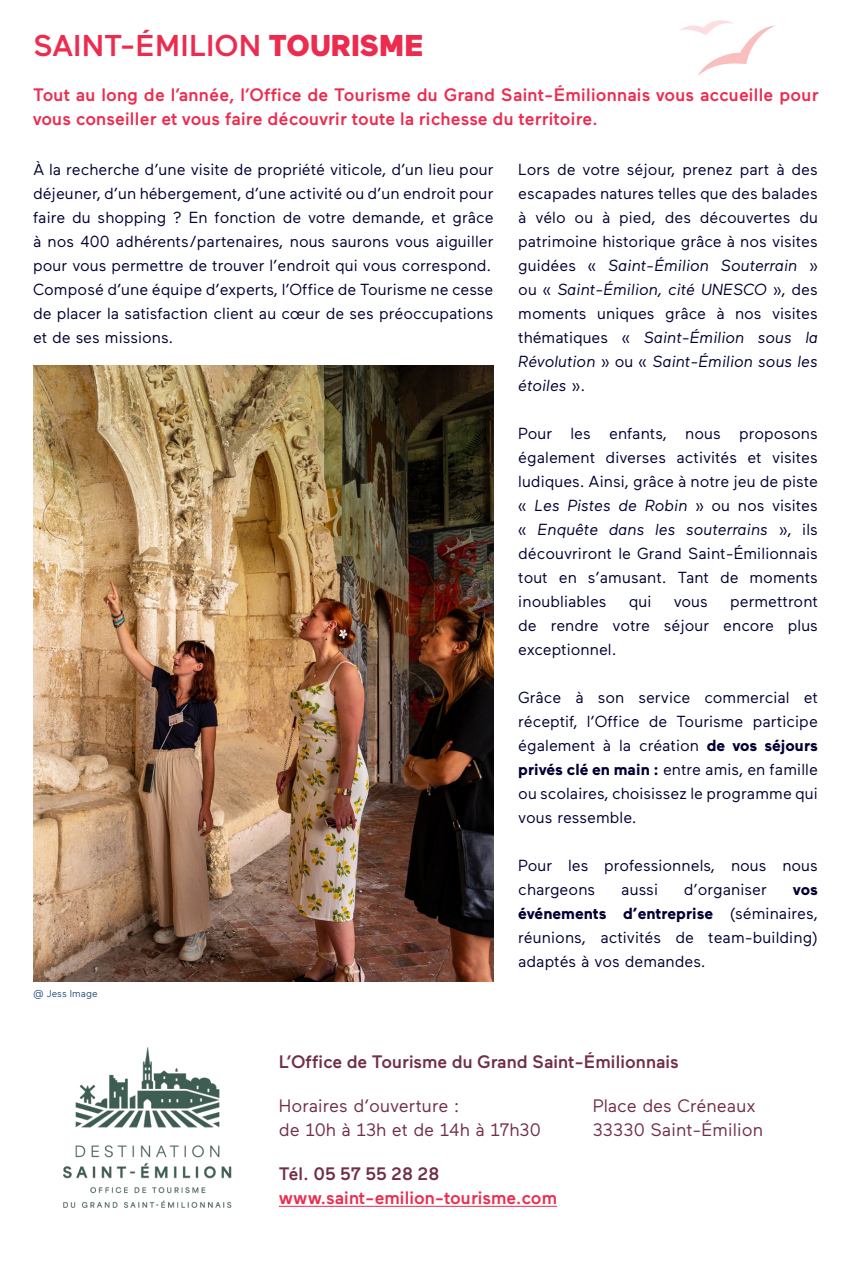
<style>
.page{position:relative;width:851px;height:1276px;background:#fff}
.page>*{position:absolute;margin:0;border:0;box-sizing:border-box;transform-origin:0 0}
.t1{font:500 30px "Maax";color:#ed2b4e}
.t2{font:500 18px/24px "Maax";letter-spacing:.01em;color:#ed2b4e}
.t3{font:18px/24px "Maax";color:#712f45}
.t4{font:500 18px "Maax";color:#712f45}
.t5{font:16px/24px "Maax";color:#000034;text-align:justify}
.t6{font:10px "Maax";color:#26517d}
.s1{font-weight:900}
.s2{font-style:italic}
.s3{font-weight:700}
</style>
<div class="page">
<img style="left:33px;top:366px;width:460px;height:615px">
<svg style="left:679px;top:20px;width:96px;height:56px"></svg>
<hr style="left:279px;top:1205px;width:278px;height:1px;background:#ed2b4e">
<img style="left:63px;top:1047px;width:169px;height:161px">
<p class="t1" style="left:33px;top:30px;width:391px">SAINT-ÉMILION <span class="s1">TOURISME</span></p>
<p class="t2" style="left:33px;top:83px;width:787px">Tout au long de l’année, l’Office de Tourisme du Grand Saint-Émilionnais vous accueille pour vous conseiller et vous faire découvrir toute la richesse du territoire.</p>
<p class="t5" style="left:33px;top:157px;width:462px">À la recherche d’une visite de propriété viticole, d’un lieu pour déjeuner, d’un hébergement, d’une activité ou d’un endroit pour faire du shopping ? En fonction de votre demande, et grâce à nos 400 adhérents/partenaires, nous saurons vous aiguiller pour vous permettre de trouver l’endroit qui vous correspond.</p>
<p class="t5" style="left:33px;top:277px;width:462px">Composé d’une équipe d’experts, l’Office de Tourisme ne cesse de placer la satisfaction client au cœur de ses préoccupations et de ses missions.</p>
<p class="t6" style="left:33px;top:988px;width:66px">@ Jess Image</p>
<p class="t5" style="left:518px;top:157px;width:301px">Lors de votre séjour, prenez part à des escapades natures telles que des balades à vélo ou à pied, des découvertes du patrimoine historique grâce à nos visites guidées « <span class="s2">Saint-Émilion Souterrain</span> » ou « <span class="s2">Saint-Émilion, cité UNESCO</span> », des moments uniques grâce à nos visites thématiques « <span class="s2">Saint-Émilion sous la Révolution</span> » ou « <span class="s2">Saint-Émilion sous les étoiles</span> ».</p>
<p class="t5" style="left:518px;top:421px;width:301px">Pour les enfants, nous proposons également diverses activités et visites ludiques. Ainsi, grâce à notre jeu de piste « <span class="s2">Les Pistes de Robin</span> » ou nos visites « <span class="s2">Enquête dans les souterrains</span> », ils découvriront le Grand Saint-Émilionnais tout en s’amusant. Tant de moments inoubliables</p>
<p class="t5" style="left:628px;top:589px;width:24px">qui</p>
<p class="t5" style="left:673px;top:589px;width:36px">vous</p>
<p class="t5" style="left:518px;top:589px;width:301px;text-indent:212px">permettront de rendre votre séjour encore plus exceptionnel.</p>
<p class="t5" style="left:518px;top:685px;width:301px">Grâce à son service commercial et réceptif, l’Office de Tourisme participe également à la création <span class="s3">de vos séjours privés clé en main :</span> entre amis, en famille ou scolaires, choisissez le programme qui vous ressemble.</p>
<p class="t5" style="left:518px;top:853px;width:301px">Pour les professionnels, nous nous chargeons</p>
<p class="t5" style="left:621px;top:877px;width:38px">aussi</p>
<p class="t5" style="left:683px;top:877px;width:84px">d’organiser</p>
<p class="t5" style="left:518px;top:877px;width:301px;text-indent:274px"><span class="s3">vos événements d’entreprise</span> (séminaires, réunions, activités de team-building) adaptés à vos demandes.</p>
<p class="t4" style="left:279px;top:1052px;width:401px">L’Office de Tourisme du Grand Saint-Émilionnais</p>
<p class="t3" style="left:279px;top:1094px;width:263px">Horaires d’ouverture :<br>de 10h à 13h et de 14h à 17h30</p>
<p class="t4" style="left:279px;top:1164px;width:162px">Tél. 05 57 55 28 28</p>
<p class="t2" style="left:279px;top:1185px;width:279px">www.saint-emilion-tourisme.com</p>
<p class="t3" style="left:592px;top:1094px;width:164px">Place des Créneaux</p>
<p class="t3" style="left:592px;top:1118px;width:172px">33330 Saint-Émilion</p>
</div>
